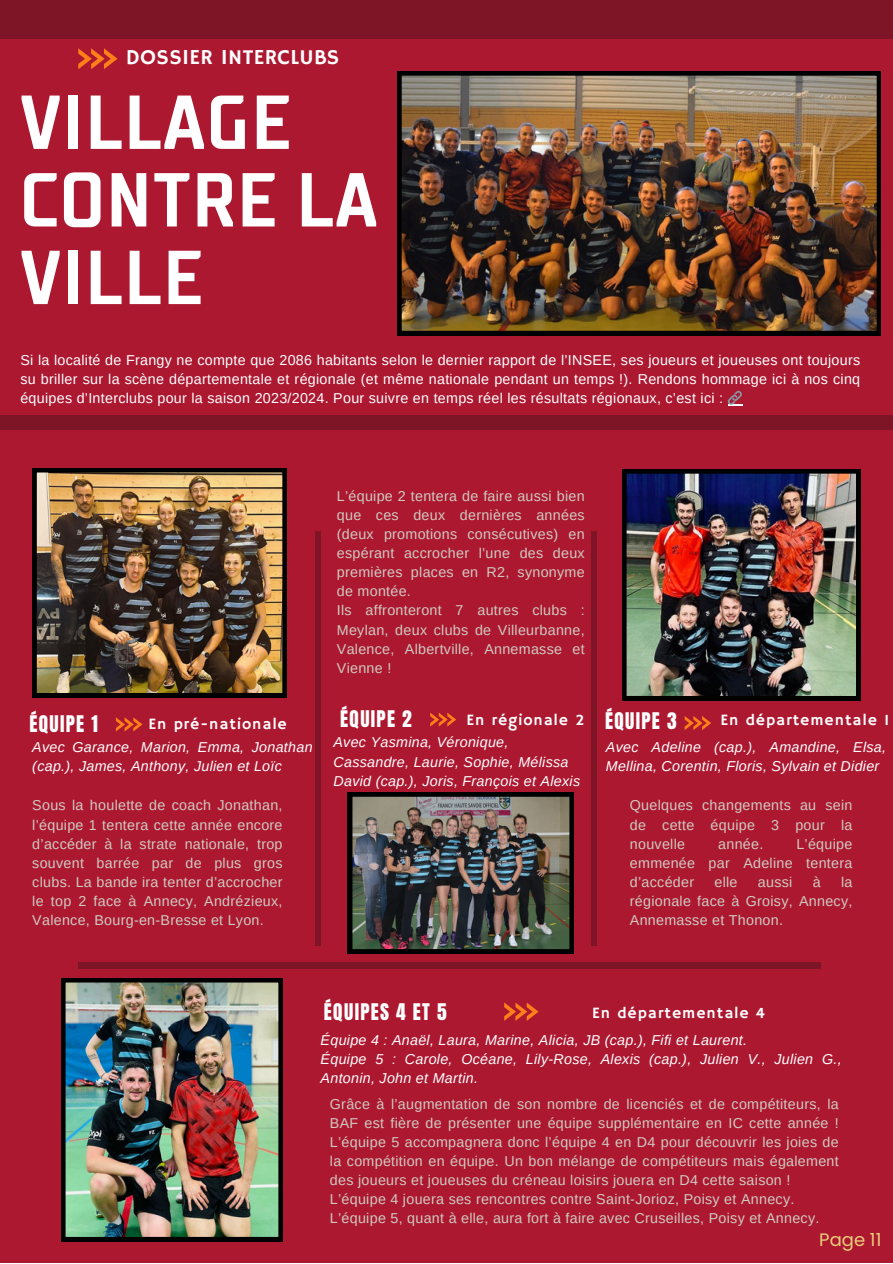
<style>
.page{position:relative;width:893px;height:1264px;background:#fff}
.page>*{position:absolute;margin:0;border:0;box-sizing:border-box;transform-origin:0 0}
.t1{font:700 76.2px/77.6px "TT Supermolot Condensed";letter-spacing:.025em;color:#fff}
.t2{font:21.3px "Hammersmith One";letter-spacing:.015em;color:#fff}
.t3{font:19.5px "Anton";letter-spacing:.065em;color:#fff}
.t4{font:18px "Poppins";color:#e8cd7a}
.t5{font:15.75px "Hammersmith One";letter-spacing:.065em;color:#fff}
.t6{font:14.25px/19px "Arimo";letter-spacing:.02em;color:#cecac0;text-align:justify}
.t7{font:italic 14.25px/19px "Arimo";letter-spacing:.02em;color:#fff}
.t8{font:14.25px/19px "Arimo";letter-spacing:.02em;color:#fff;text-align:justify}
</style>
<div class="page">
<div style="left:0;top:0;width:892px;height:1262px;background:#ad1831"></div>
<div style="left:0;top:415px;width:892px;height:15px;background:#7d1526"></div>
<svg style="left:430px;top:713px;width:26px;height:13px"></svg>
<svg style="left:78px;top:48px;width:39px;height:21px"></svg>
<div style="left:0;top:0;width:892px;height:39px;background:#7d1526"></div>
<img style="left:32px;top:468px;width:254px;height:229px">
<svg style="left:504px;top:1002px;width:34px;height:18px"></svg>
<img style="left:348px;top:792px;width:226px;height:161px">
<svg style="left:116px;top:717px;width:26px;height:14px"></svg>
<div style="left:315px;top:531px;width:5px;height:414px;background:#7d1526"></div>
<div style="left:78px;top:962px;width:742px;height:7px;background:#7d1526"></div>
<div style="left:591px;top:531px;width:5px;height:414px;background:#7d1526"></div>
<img style="left:622px;top:469px;width:238px;height:231px">
<svg style="left:684px;top:716px;width:27px;height:14px"></svg>
<img style="left:397px;top:71px;width:483px;height:264px">
<img style="left:61px;top:978px;width:221px;height:263px">
<svg style="left:728px;top:404px;width:14px;height:1px"></svg>
<p class="t2" style="left:126px;top:45px;width:215px">DOSSIER INTERCLUBS</p>
<p class="t1" style="left:20px;top:83px;width:358px">VILLAGE<br>CONTRE LA<br>VILLE</p>
<p class="t8" style="left:20px;top:350px;width:841px">Si la localité de Frangy ne compte que 2086 habitants selon le dernier rapport de l’INSEE, ses joueurs et joueuses ont toujours su briller sur la scène départementale et régionale (et même nationale pendant un temps !). Rendons hommage ici à nos cinq équipes d’Interclubs pour la saison 2023/2024. Pour suivre en temps réel les résultats régionaux, c’est ici :</p>
<p class="t3" style="left:29px;top:710px;width:70px">ÉQUIPE 1</p>
<p class="t5" style="left:148px;top:715px;width:140px">En pré-nationale</p>
<p class="t6" style="left:337px;top:486px;width:249px">L’équipe 2 tentera de faire aussi bien que ces deux dernières années (deux promotions consécutives) en espérant accrocher l’une des deux premières places en R2, synonyme de montée.</p>
<p class="t6" style="left:337px;top:601px;width:249px">Ils affronteront 7 autres clubs :<br>Meylan, deux clubs de Villeurbanne, Valence, Albertville, Annemasse et Vienne !</p>
<p class="t3" style="left:340px;top:705px;width:73px">ÉQUIPE 2</p>
<p class="t3" style="left:605px;top:706px;width:73px">ÉQUIPE 3</p>
<p class="t5" style="left:466px;top:711px;width:119px">En régionale 2</p>
<p class="t5" style="left:720px;top:711px;width:171px">En départementale 1</p>
<p class="t7" style="left:32px;top:737px;width:282px">Avec Garance, Marion, Emma, Jonathan (cap.), James, Anthony, Julien et Loïc</p>
<p class="t7" style="left:333px;top:733px;width:248px">Avec Yasmina, Véronique,<br>Cassandre, Laurie, Sophie, Mélissa<br>David (cap.), Joris, François et Alexis</p>
<p class="t7" style="left:605px;top:737px;width:282px">Avec Adeline (cap.), Amandine, Elsa,<br>Mellina, Corentin, Floris, Sylvain et Didier</p>
<p class="t6" style="left:32px;top:796px;width:252px">Sous la houlette de coach Jonathan, l’équipe 1 tentera cette année encore d’accéder à la strate nationale, trop souvent barrée par de plus gros clubs. La bande ira tenter d’accrocher le top 2 face à Annecy, Andrézieux, Valence, Bourg-en-Bresse et Lyon.</p>
<p class="t3" style="left:324px;top:997px;width:124px">ÉQUIPES 4 ET 5</p>
<p class="t6" style="left:630px;top:796px;width:224px">Quelques changements au sein de cette équipe 3 pour la nouvelle</p>
<p class="t6" style="left:630px;top:834px;width:224px;text-indent:166px">L’équipe emmenée par Adeline tentera d’accéder</p>
<p class="t6" style="left:718px;top:834px;width:47px">année.</p>
<p class="t6" style="left:714px;top:872px;width:25px">elle</p>
<p class="t6" style="left:757px;top:872px;width:36px">aussi</p>
<p class="t6" style="left:812px;top:872px;width:9px">à</p>
<p class="t6" style="left:630px;top:872px;width:224px;text-indent:211px">la régionale face à Groisy, Annecy, Annemasse et Thonon.</p>
<p class="t5" style="left:592px;top:1003px;width:174px">En départementale 4</p>
<p class="t7" style="left:320px;top:1030px;width:428px">Équipe 4 : Anaël, Laura, Marine, Alicia, JB (cap.), Fifi et Laurent.</p>
<p class="t7" style="left:320px;top:1049px;width:522px">Équipe 5 : Carole, Océane, Lily-Rose, Alexis (cap.), Julien V., Julien G.,<br>Antonin, John et Martin.</p>
<p class="t6" style="left:330px;top:1094px;width:510px">Grâce à l’augmentation de son nombre de licenciés et de compétiteurs, la BAF est fière de présenter une équipe supplémentaire en IC cette année !<br>L’équipe 5 accompagnera donc l’équipe 4 en D4 pour découvrir les joies de la compétition en équipe. Un bon mélange de compétiteurs mais également des joueurs et joueuses du créneau loisirs jouera en D4 cette saison !</p>
<p class="t6" style="left:330px;top:1189px;width:466px">L’équipe 4 jouera ses rencontres contre Saint-Jorioz, Poisy et Annecy.</p>
<p class="t6" style="left:330px;top:1208px;width:491px">L’équipe 5, quant à elle, aura fort à faire avec Cruseilles, Poisy et Annecy.</p>
<p class="t4" style="left:819px;top:1227px;width:64px">Page 11</p>
</div>
